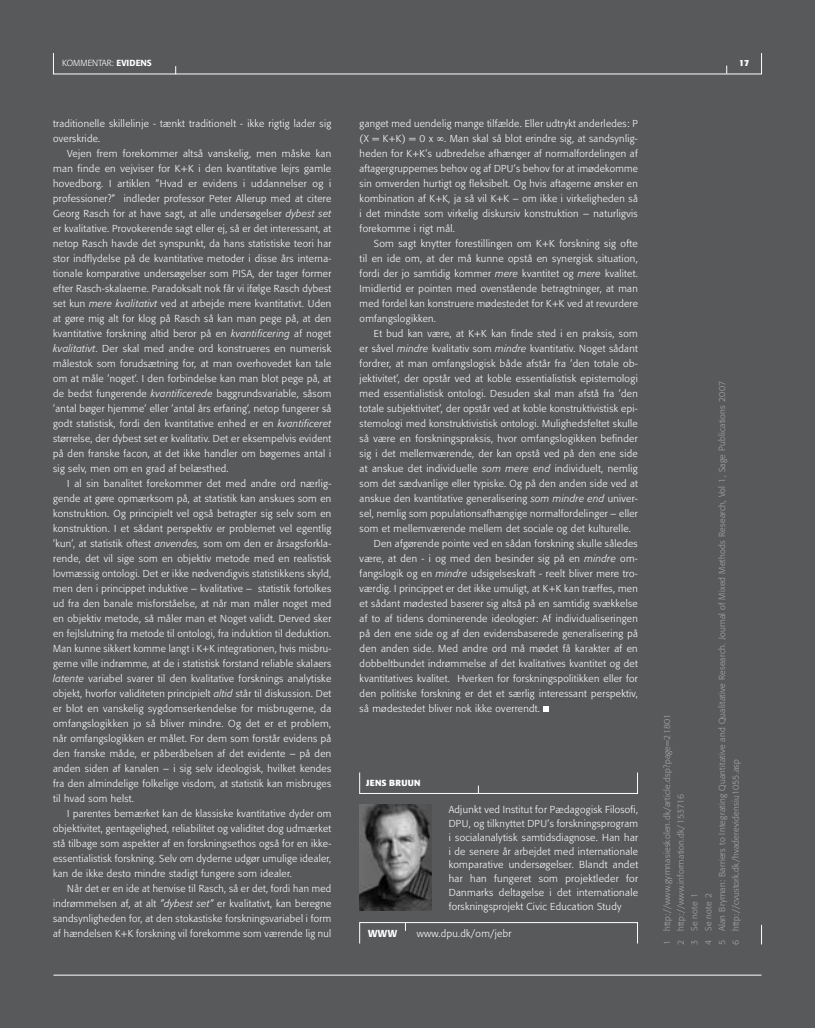
<style>
.page{position:relative;width:815px;height:1028px;background:#58595b}
.page>*{position:absolute;margin:0;border:0;box-sizing:border-box;transform-origin:0 0}
.t1{font:300 10px/15px "Formata";letter-spacing:.03em;color:#fff;text-align:justify}
.t2{font:500 10px "Formata";color:#fff}
.t3{font:300 8.75px/13.8px "Formata";letter-spacing:.03em;color:#a7a9ac}
.t4{font:300 8.75px "Formata";color:#fff}
.t5{font:700 8.75px "Formata";letter-spacing:.02em;color:#fff}
.s1{font-weight:500}
.s2{font-style:italic}
</style>
<div class="page">
<div style="left:359px;top:922px;width:279px;height:21px;border:1px solid #fff"></div>
<svg style="left:543px;top:706px;width:6px;height:6px"></svg>
<img style="left:360px;top:804px;width:71px;height:106px">
<hr style="left:53px;top:974px;width:708px;height:1px;background:#fff">
<svg style="left:761px;top:924px;width:1px;height:20px"></svg>
<p class="t4" style="left:62px;top:58px;width:80px">KOMMENTAR: <span class="s1">EVIDENS</span></p>
<p class="t5" style="left:739px;top:57px;width:6px">17</p>
<p class="t1" style="left:53px;top:116px;width:280px">traditionelle skillelinje - tænkt traditionelt - ikke rigtig lader sig overskride.</p>
<p class="t1" style="left:53px;top:146px;width:280px;text-indent:14px">Vejen frem forekommer altså vanskelig, men måske kan man finde en vejviser for K+K i den kvantitative lejrs gamle hovedborg. I artiklen ”Hvad er evidens i uddannelser og i professioner?” indleder professor Peter Allerup med at citere Georg Rasch for at have sagt, at alle undersøgelser <span class="s2">dybest set </span>er kvalitative. Provokerende sagt eller ej, så er det interessant, at netop Rasch havde det synspunkt, da hans statistiske teori har stor indflydelse på de kvantitative metoder i disse års interna&shy;tionale komparative undersøgelser som PISA, der tager former efter Rasch-skalaerne. Paradoksalt nok får vi ifølge Rasch dybest set kun <span class="s2">mere kvalitativt</span> ved at arbejde mere kvantitativt. Uden at gøre mig alt for klog på Rasch så kan man pege på, at den kvantitative forskning altid beror på en <span class="s2">kvantificering</span> af noget <span class="s2">kvalitativt</span>. Der skal med andre ord konstrueres en numerisk målestok som forudsætning for, at man overhovedet kan tale om at måle ’noget’. I den forbindelse kan man blot pege på, at de bedst fungerende <span class="s2">kvantificerede</span> baggrundsvariable, såsom ’antal bøger hjemme’ eller ’antal års erfaring’, netop fungerer så godt statistisk, fordi den kvantitative enhed er en <span class="s2">kvantificeret </span>størrelse, der dybest set er kvalitativ. Det er eksempelvis evident på den franske facon, at det ikke handler om bøgernes antal i sig selv, men om en grad af belæsthed.</p>
<p class="t1" style="left:53px;top:476px;width:280px;text-indent:14px">I al sin banalitet forekommer det med andre ord nærlig&shy;gende at gøre opmærksom på, at statistik kan anskues som en konstruktion. Og principielt vel også betragter sig selv som en konstruktion. I et sådant perspektiv er problemet vel egentlig ’kun’, at statistik oftest <span class="s2">anvendes,</span> som om den er årsagsforkla&shy;rende, det vil sige som en objektiv metode med en realistisk lovmæssig ontologi. Det er ikke nødvendigvis statistikkens skyld, men den i princippet induktive – kvalitative – statistik fortolkes ud fra den banale misforståelse, at når man måler noget med en objektiv metode, så måler man et Noget validt. Derved sker en fejlslutning fra metode til ontologi, fra induktion til deduktion.<br>Man kunne sikkert komme langt i K+K integrationen, hvis misbru&shy;gerne ville indrømme, at de i statistisk forstand reliable skalaers <span class="s2">latente</span> variabel svarer til den kvalitative forsknings analytiske objekt, hvorfor validiteten principielt <span class="s2">altid</span> står til diskussion. Det er blot en vanskelig sygdomserkendelse for misbrugerne, da omfangslogikken jo så bliver mindre. Og det er et problem, når omfangslogikken er målet. For dem som forstår evidens på den franske måde, er påberåbelsen af det evidente – på den anden siden af kanalen – i sig selv ideologisk, hvilket kendes fra den almindelige folkelige visdom, at statistik kan misbruges til hvad som helst.</p>
<p class="t1" style="left:53px;top:806px;width:280px;text-indent:14px">I parentes bemærket kan de klassiske kvantitative dyder om objektivitet, gentagelighed, reliabilitet og validitet dog udmærket stå tilbage som aspekter af en forskningsethos også for en ikke&shy;essentialistisk forskning. Selv om dyderne udgør umulige idealer, kan de ikke desto mindre stadigt fungere som idealer.</p>
<p class="t1" style="left:53px;top:881px;width:280px;text-indent:14px">Når det er en ide at henvise til Rasch, så er det, fordi han med indrømmelsen af, at alt <span class="s2">”dybest set”</span> er kvalitativt, kan beregne sandsynligheden for, at den stokastiske forskningsvariabel i form af hændelsen K+K forskning vil forekomme som værende lig nul</p>
<p class="t1" style="left:360px;top:116px;width:280px">ganget med uendelig mange tilfælde. Eller udtrykt anderledes: P (X = K+K) = 0 x ∞. Man skal så blot erindre sig, at sandsynlig&shy;heden for K+K’s udbredelse afhænger af normalfordelingen af aftagergruppernes behov og af DPU’s behov for at imødekomme sin omverden hurtigt og fleksibelt. Og hvis aftagerne ønsker en kombination af K+K, ja så vil K+K – om ikke i virkeligheden så i det mindste som virkelig diskursiv konstruktion – naturligvis forekomme i rigt mål.</p>
<p class="t1" style="left:360px;top:236px;width:280px;text-indent:14px">Som sagt knytter forestillingen om K+K forskning sig ofte til en ide om, at der må kunne opstå en synergisk situation, fordi der jo samtidig kommer <span class="s2">mere</span> kvantitet og <span class="s2">mere</span> kvalitet.<br>Imidlertid er pointen med ovenstående betragtninger, at man med fordel kan konstruere mødestedet for K+K ved at revurdere omfangslogikken.</p>
<p class="t1" style="left:374px;top:326px;width:265px">Et bud kan være, at K+K kan finde sted i en praksis, som</p>
<p class="t1" style="left:360px;top:341px;width:280px">er såvel <span class="s2">mindre</span> kvalitativ som <span class="s2">mindre</span> kvantitativ. Noget sådant</p>
<p class="t1" style="left:360px;top:356px;width:280px">fordrer, at man omfangslogisk både afstår fra ’den totale ob-</p>
<p class="t1" style="left:360px;top:371px;width:280px">jektivitet’, der opstår ved at koble essentialistisk epistemologi</p>
<p class="t1" style="left:360px;top:386px;width:280px">med essentialistisk ontologi. Desuden skal man afstå fra ’den</p>
<p class="t1" style="left:360px;top:401px;width:280px">totale subjektivitet’, der opstår ved at koble konstruktivistisk epi-</p>
<p class="t1" style="left:360px;top:416px;width:280px">stemologi med konstruktivistisk ontologi. Mulighedsfeltet skulle</p>
<p class="t1" style="left:360px;top:431px;width:280px">så være en forskningspraksis, hvor omfangslogikken befinder</p>
<p class="t1" style="left:360px;top:446px;width:280px">sig i det mellemværende, der kan opstå ved på den ene side</p>
<p class="t1" style="left:360px;top:461px;width:280px">at anskue det individuelle <span class="s2">som mere end</span> individuelt, nemlig</p>
<p class="t1" style="left:360px;top:476px;width:280px">som det sædvanlige eller typiske. Og på den anden side ved at</p>
<p class="t1" style="left:360px;top:491px;width:280px">anskue den kvantitative generalisering <span class="s2">som mindre end</span> univer-</p>
<p class="t1" style="left:360px;top:506px;width:280px">sel, nemlig som populationsafhængige normalfordelinger – eller</p>
<p class="t1" style="left:360px;top:521px;width:273px">som et mellemværende mellem det sociale og det kulturelle.</p>
<p class="t1" style="left:374px;top:536px;width:265px">Den afgørende pointe ved en sådan forskning skulle således</p>
<p class="t1" style="left:360px;top:551px;width:280px">være, at den - i og med den besinder sig på en <span class="s2">mindre</span> om-</p>
<p class="t1" style="left:360px;top:566px;width:280px">fangslogik og en <span class="s2">mindre</span> udsigelseskraft - reelt bliver mere tro-</p>
<p class="t1" style="left:360px;top:581px;width:280px">værdig. I princippet er det ikke umuligt, at K+K kan træffes, men</p>
<p class="t1" style="left:360px;top:596px;width:280px">et sådant mødested baserer sig altså på en samtidig svækkelse</p>
<p class="t1" style="left:360px;top:611px;width:280px">af to af tidens dominerende ideologier: Af individualiseringen</p>
<p class="t1" style="left:360px;top:626px;width:280px">på den ene side og af den evidensbaserede generalisering på</p>
<p class="t1" style="left:360px;top:641px;width:280px">den anden side. Med andre ord må mødet få karakter af en</p>
<p class="t1" style="left:360px;top:656px;width:280px">dobbeltbundet indrømmelse af det kvalitatives kvantitet og det</p>
<p class="t1" style="left:360px;top:671px;width:280px">kvantitatives kvalitet. Hverken for forskningspolitikken eller for</p>
<p class="t1" style="left:360px;top:686px;width:280px">den politiske forskning er det et særlig interessant perspektiv,</p>
<p class="t1" style="left:360px;top:701px;width:182px">så mødestedet bliver nok ikke overrendt.</p>
<p class="t5" style="left:366px;top:777px;width:56px">JENS BRUUN</p>
<p class="t1" style="left:449px;top:803px;width:191px;line-height:13.8px">Adjunkt ved Institut for Pædagogisk Filosofi, DPU, og tilknyttet DPU’s forskningsprogram i socialanalytisk samtidsdiagnose. Han har i de senere år arbejdet med internationale komparative undersøgelser. Blandt andet har han fungeret som projektleder for Danmarks deltagelse i det internationale forskningsprojekt Civic Education Study</p>
<p class="t2" style="left:368px;top:927px;width:11px">WWW</p>
<p class="t1" style="left:417px;top:926px;width:96px">www.dpu.dk/om/jebr</p>
<p class="t3" style="left:660px;top:945px;width:565px;rotate:-90deg">1 http://www.gymnasieskolen.dk/article.dsp?page=21801<br>2 http://www.information.dk/153716<br>3 Se note 1<br>4 Se note 2<br>5 Alan Bryman: Barriers to Integrating Quantitative and Qualitative Research. Journal of Mixed Methods Research, Vol 1, Sage Publications 2007<br>6 http://cvustork.dk/hvaderevidensiu1055.asp</p>
</div>
